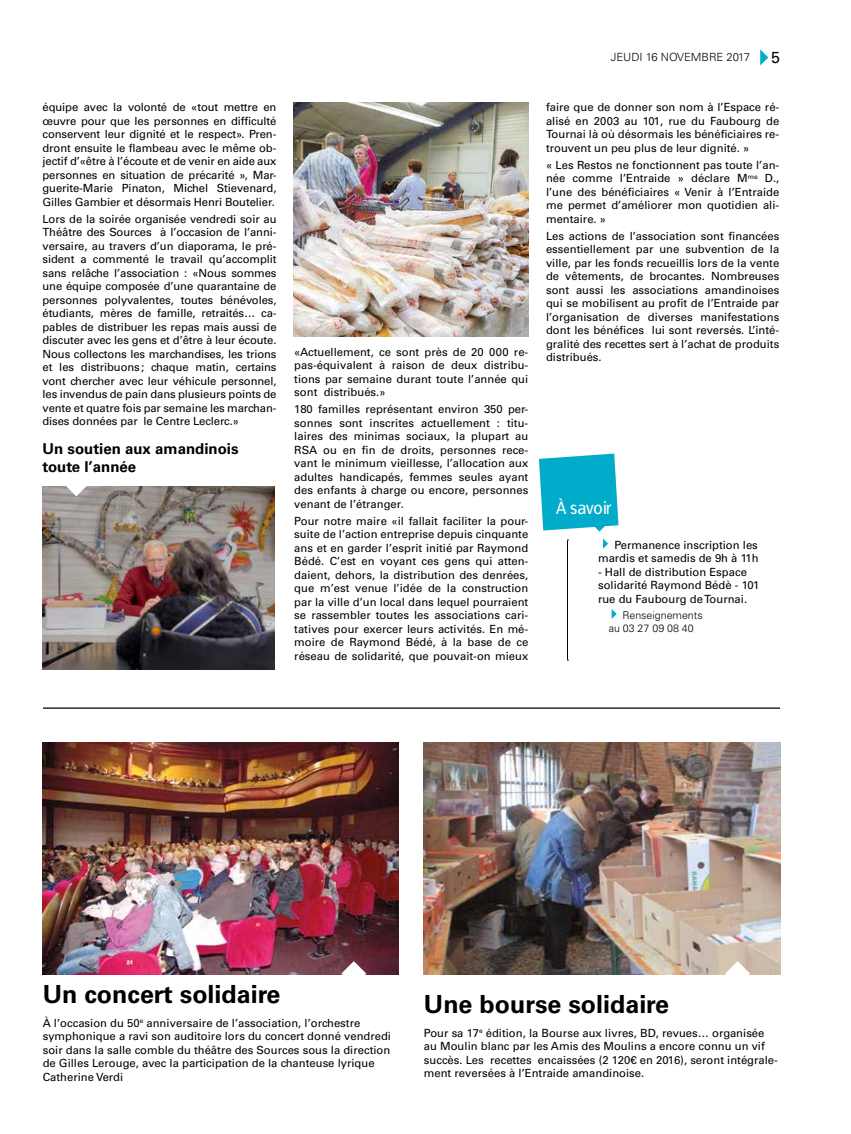
<style>
.page{position:relative;width:851px;height:1134px;background:#fff}
.page>*{position:absolute;margin:0;border:0;box-sizing:border-box;transform-origin:0 0}
.t1{font:700 25px "Univers LT";color:#000}
.t2{font:17.88px "Francophil Sans";color:#fff}
.t3{font:16px "Univers LT";color:#000}
.t4{font:700 15px/18px "Univers LT";color:#000}
.t5{font:11.25px/13.5px "Univers LT";color:#000;text-align:justify}
.t6{font:300 11.25px "Univers LT";color:#000}
.t7{font:300 10.62px/12.8px "Univers LT";color:#000}
</style>
<div class="page">
<svg style="left:760px;top:49px;width:8px;height:16px"></svg>
<img style="left:43px;top:486px;width:232px;height:184px">
<img style="left:43px;top:742px;width:356px;height:232px">
<img style="left:423px;top:742px;width:357px;height:232px">
<svg style="left:64px;top:486px;width:25px;height:10px"></svg>
<svg style="left:341px;top:961px;width:25px;height:14px"></svg>
<svg style="left:725px;top:961px;width:25px;height:14px"></svg>
<img style="left:293px;top:103px;width:235px;height:234px">
<svg style="left:603px;top:539px;width:5px;height:10px"></svg>
<svg style="left:611px;top:609px;width:5px;height:10px"></svg>
<svg style="left:539px;top:454px;width:79px;height:78px;background:#1db5cf"></svg>
<svg style="left:567px;top:540px;width:1px;height:121px"></svg>
<hr style="left:43px;top:707px;width:737px;height:2px;background:#000">
<p class="t5" style="left:43px;top:101px;width:235px">équipe avec la volonté de «tout mettre en œuvre pour que les personnes en difficulté conservent leur dignité et le respect». Pren&shy;dront ensuite le flambeau avec le même ob&shy;jectif d’«être à l’écoute et de venir en aide aux personnes en situation de précarité », Mar&shy;guerite-Marie Pinaton, Michel Stievenard, Gilles Gambier et désormais Henri Boutelier.</p>
<p class="t5" style="left:43px;top:212px;width:235px">Lors de la soirée organisée vendredi soir au Théâtre des Sources à l’occasion de l’anni&shy;versaire, au travers d’un diaporama, le pré&shy;sident a commenté le travail qu’accomplit sans relâche l’association : «Nous sommes une équipe composée d’une quarantaine de personnes polyvalentes, toutes bénévoles, étudiants, mères de famille, retraités… ca&shy;pables de distribuer les repas mais aussi de discuter avec les gens et d’être à leur écoute.<br>Nous collectons les marchandises, les trions et les distribuons; chaque matin, certains vont chercher avec leur véhicule personnel, les invendus de pain dans plusieurs points de vente et quatre fois par semaine les marchan&shy;dises données par le Centre Leclerc.»</p>
<h3 class="t4" style="left:43px;top:440px;width:197px">Un soutien aux amandinois toute l’année</h3>
<p class="t5" style="left:294px;top:345px;width:235px">«Actuellement, ce sont près de 20 000 re&shy;pas-équivalent à raison de deux distribu&shy;tions par semaine durant toute l’année qui sont distribués.»</p>
<p class="t5" style="left:294px;top:403px;width:235px">180 familles représentant environ 350 per&shy;sonnes sont inscrites actuellement : titu&shy;laires des minimas sociaux, la plupart au RSA ou en fin de droits, personnes rece&shy;vant le minimum vieillesse, l’allocation aux adultes handicapés, femmes seules ayant des enfants à charge ou encore, personnes venant de l’étranger.</p>
<p class="t5" style="left:294px;top:514px;width:235px">Pour notre maire «il fallait faciliter la pour&shy;suite de l’action entreprise depuis cinquante ans et en garder l’esprit initié par Raymond Bédé. C’est en voyant ces gens qui atten&shy;daient, dehors, la distribution des denrées, que m’est venue l’idée de la construction par la ville d’un local dans lequel pourraient se rassembler toutes les associations cari&shy;tatives pour exercer leurs activités. En mé&shy;moire de Raymond Bédé, à la base de ce réseau de solidarité, que pouvait-on mieux</p>
<p class="t6" style="left:610px;top:50px;width:141px">JEUDI 16 NOVEMBRE 2017</p>
<h3 class="t3" style="left:771px;top:48px;width:10px">5</h3>
<p class="t5" style="left:546px;top:101px;width:235px">faire que de donner son nom à l’Espace ré&shy;alisé en 2003 au 101, rue du Faubourg de Tournai là où désormais les bénéficiaires re&shy;trouvent un peu plus de leur dignité. »</p>
<p class="t5" style="left:546px;top:158px;width:235px">« Les Restos ne fonctionnent pas toute l’an&shy;née comme l’Entraide » déclare M<sup>me</sup> D., l’une des bénéficiaires « Venir à l’Entraide me permet d’améliorer mon quotidien ali&shy;mentaire. »</p>
<p class="t5" style="left:546px;top:229px;width:235px">Les actions de l’association sont financées essentiellement par une subvention de la ville, par les fonds recueillis lors de la vente de vêtements, de brocantes. Nombreuses sont aussi les associations amandinoises qui se mobilisent au profit de l’Entraide par l’organisation de diverses manifestations dont les bénéfices lui sont reversés. L’inté&shy;gralité des recettes sert à l’achat de produits distribués.</p>
<h2 class="t2" style="left:556px;top:497px;width:57px">À savoir</h2>
<p class="t5" style="left:598px;top:538px;width:162px;text-align:right">Permanence inscription les mardis et samedis de 9h à 11h</p>
<p class="t5" style="left:598px;top:565px;width:163px;text-align:left">- Hall de distribution Espace solidarité Raymond Bédè - 101 rue du Faubourg de Tournai.</p>
<p class="t7" style="left:608px;top:609px;width:95px;text-indent:14px">Renseignements au 03 27 09 08 40</p>
<h1 class="t1" style="left:43px;top:979px;width:239px">Un concert solidaire</h1>
<p class="t5" style="left:43px;top:1016px;width:350px;text-align:left">À l’occasion du 50<sup>e</sup> anniversaire de l’association, l’orchestre symphonique a ravi son auditoire lors du concert donné vendredi soir dans la salle comble du théâtre des Sources sous la direction de Gilles Lerouge, avec la participation de la chanteuse lyrique Catherine Verdi</p>
<h1 class="t1" style="left:424px;top:989px;width:247px">Une bourse solidaire</h1>
<p class="t5" style="left:424px;top:1026px;width:355px;text-align:left">Pour sa 17<sup>e</sup> édition, la Bourse aux livres, BD, revues… organisée au Moulin blanc par les Amis des Moulins a encore connu un vif succès. Les recettes encaissées (2 120€ en 2016), seront intégrale&shy;ment reversées à l’Entraide amandinoise.</p>
</div>
